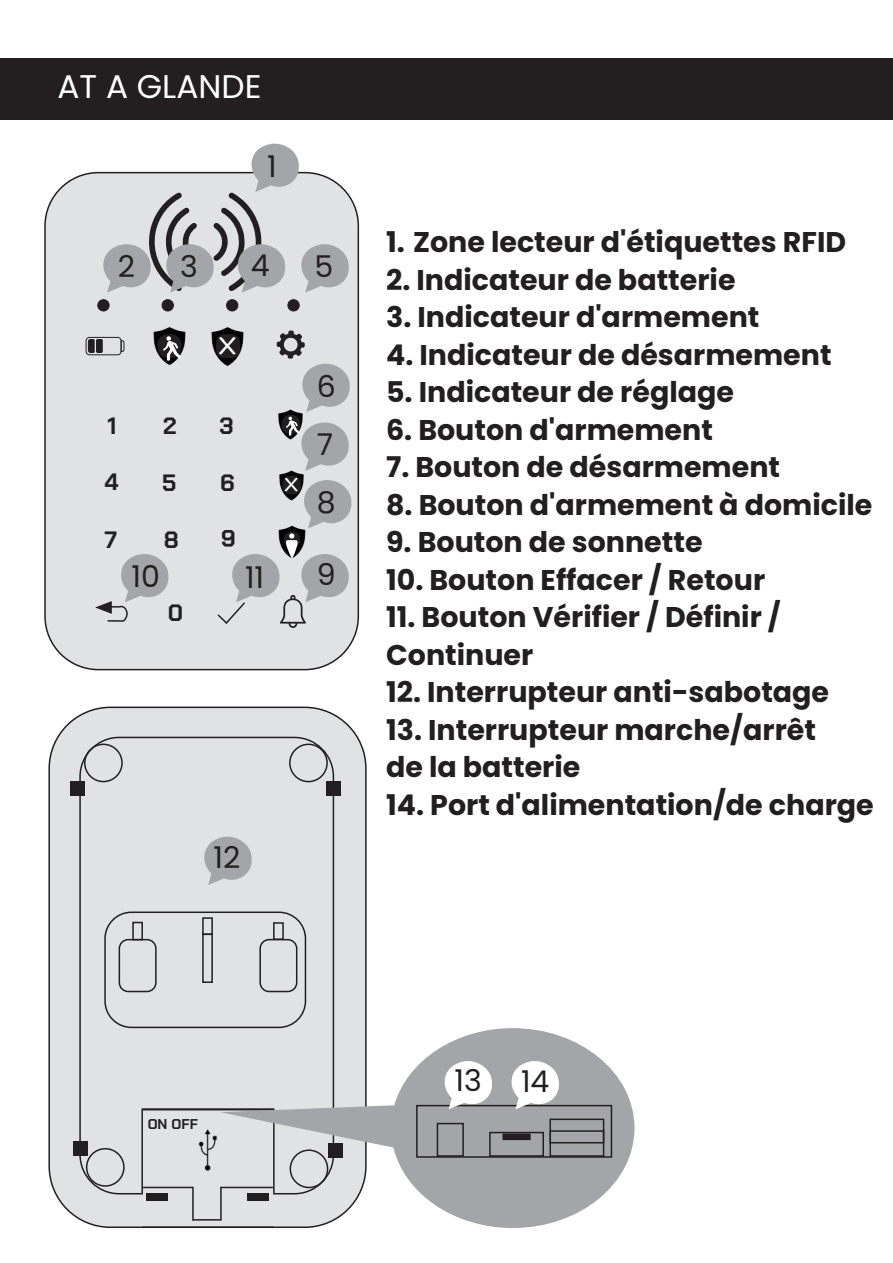
<style>
.page{position:relative;width:893px;height:1263px;background:#fff}
.page>*{position:absolute;margin:0;border:0;box-sizing:border-box;transform-origin:0 0}
.t1{font:32.7px "Poppins";color:#fff}
.t2{font:30px/58.1px "Poppins";color:#231f20;text-align:justify}
.t3{font:700 28.5px/37.5px "Poppins";color:#231f20}
.t4{font:27px "Baloo 2";color:#fff;scale:1.22 1}
.t5{font:700 23.7px "Chakra Petch";color:#231f20}
.t6{font:21px "Baloo 2";color:#fff;scale:1.22 1}
.t7{font:700 14.25px "Chakra Petch";color:#231f20}
</style>
<div class="page">
<div style="left:0;top:58px;width:893px;height:61px;background:#231f20"></div>
<div style="left:45px;top:173px;width:313px;height:497px;background:#e1e2e4;border-radius:53px"></div>
<div style="left:44px;top:172px;width:315px;height:498px;border:2px solid #231f20;border-radius:53px"></div>
<img style="left:211px;top:326px;width:33px;height:41px">
<div style="left:216px;top:334px;width:24px;height:24px;background:#231f20;border-radius:8px"></div>
<img style="left:153px;top:326px;width:33px;height:40px">
<div style="left:157px;top:334px;width:24px;height:24px;background:#231f20;border-radius:11px"></div>
<svg style="left:163px;top:336px;width:18px;height:25px"></svg>
<div style="left:86px;top:337px;width:35px;height:18px;border:1px solid #231f20;border-radius:3px"></div>
<svg style="left:120px;top:340px;width:5px;height:12px"></svg>
<svg style="left:88px;top:339px;width:7px;height:14px"></svg>
<div style="left:97px;top:339px;width:5px;height:13px;background:#231f20"></div>
<div style="left:96px;top:339px;width:7px;height:14px;border:1px solid #231f20"></div>
<div style="left:98px;top:300px;width:11px;height:11px;background:#231f20;border-radius:50%"></div>
<div style="left:97px;top:299px;width:12px;height:12px;border:1px solid #231f20;border-radius:50%"></div>
<div style="left:162px;top:300px;width:11px;height:11px;background:#231f20;border-radius:50%"></div>
<div style="left:162px;top:299px;width:12px;height:12px;border:1px solid #231f20;border-radius:50%"></div>
<div style="left:227px;top:300px;width:11px;height:11px;background:#231f20;border-radius:50%"></div>
<div style="left:226px;top:299px;width:12px;height:12px;border:1px solid #231f20;border-radius:50%"></div>
<div style="left:288px;top:300px;width:11px;height:11px;background:#231f20;border-radius:50%"></div>
<div style="left:288px;top:299px;width:12px;height:12px;border:1px solid #231f20;border-radius:50%"></div>
<img style="left:279px;top:471px;width:25px;height:8px">
<div style="left:282px;top:476px;width:19px;height:18px;background:#231f20;border-radius:8px"></div>
<svg style="left:277px;top:331px;width:73px;height:140px"></svg>
<svg style="left:217px;top:479px;width:135px;height:149px"></svg>
<svg style="left:96px;top:554px;width:73px;height:68px"></svg>
<svg style="left:102px;top:143px;width:250px;height:150px"></svg>
<div style="left:49px;top:707px;width:317px;height:520px;background:#e1e2e4;border-radius:61px"></div>
<hr style="left:142px;top:1226px;width:132px;height:2px;background:#231f20">
<svg style="left:79px;top:736px;width:256px;height:459px"></svg>
<hr style="left:142px;top:1109px;width:132px;height:1px;background:#231f20">
<svg style="left:220px;top:1028px;width:414px;height:200px"></svg>
<div style="left:70px;top:781px;width:15px;height:15px;background:#231f20"></div>
<div style="left:326px;top:781px;width:15px;height:15px;background:#231f20"></div>
<div style="left:73px;top:1141px;width:14px;height:15px;background:#231f20"></div>
<div style="left:328px;top:1143px;width:15px;height:14px;background:#231f20"></div>
<hr style="left:142px;top:1187px;width:51px;height:1px;background:#231f20">
<hr style="left:221px;top:1187px;width:52px;height:1px;background:#231f20">
<svg style="left:194px;top:1219px;width:26px;height:1px"></svg>
<hr style="left:192px;top:1187px;width:2px;height:34px;background:#231f20">
<hr style="left:220px;top:1187px;width:2px;height:33px;background:#231f20">
<img style="left:186px;top:1129px;width:42px;height:42px">
<div style="left:146px;top:1194px;width:22px;height:7px;background:#231f20"></div>
<div style="left:247px;top:1194px;width:22px;height:7px;background:#231f20"></div>
<div style="left:416px;top:1105px;width:196px;height:53px;border:2px solid #231f20"></div>
<div style="left:437px;top:1123px;width:27px;height:34px;border:2px solid #231f20"></div>
<div style="left:489px;top:1132px;width:55px;height:25px;border:2px solid #231f20"></div>
<div style="left:549px;top:1118px;width:55px;height:25px;border:2px solid #231f20"></div>
<svg style="left:502px;top:1133px;width:29px;height:7px"></svg>
<svg style="left:510px;top:1060px;width:52px;height:49px"></svg>
<svg style="left:443px;top:1060px;width:52px;height:49px"></svg>
<div style="left:549px;top:1130px;width:55px;height:27px;border:2px solid #231f20"></div>
<svg style="left:203px;top:836px;width:52px;height:49px"></svg>
<p class="t1" style="left:57px;top:68px;width:205px">AT A GLANDE</p>
<p class="t2" style="left:267px;top:138px;width:11px">1</p>
<p class="t2" style="left:118px;top:237px;width:19px">2</p>
<p class="t2" style="left:180px;top:237px;width:19px">3</p>
<p class="t2" style="left:251px;top:237px;width:20px">4</p>
<p class="t2" style="left:315px;top:238px;width:20px">5</p>
<p class="t4" style="left:218px;top:327px;width:17px">X</p>
<p class="t5" style="left:107px;top:412px;width:11px">1</p>
<p class="t5" style="left:163px;top:412px;width:15px">2</p>
<p class="t5" style="left:219px;top:412px;width:16px">3</p>
<p class="t5" style="left:105px;top:468px;width:15px">4</p>
<p class="t5" style="left:162px;top:469px;width:16px">5</p>
<p class="t5" style="left:220px;top:469px;width:16px">6</p>
<p class="t5" style="left:105px;top:526px;width:14px">7</p>
<p class="t5" style="left:164px;top:526px;width:17px">8</p>
<p class="t5" style="left:236px;top:552px;width:16px;rotate:-180deg">6</p>
<p class="t6" style="left:284px;top:470px;width:14px">X</p>
<p class="t2" style="left:317px;top:357px;width:21px">6<br>7<br>8</p>
<p class="t2" style="left:132px;top:547px;width:30px">10</p>
<p class="t2" style="left:245px;top:548px;width:21px">11</p>
<p class="t2" style="left:317px;top:546px;width:20px">9</p>
<p class="t5" style="left:168px;top:599px;width:17px">0</p>
<p class="t2" style="left:214px;top:828px;width:28px">12</p>
<p class="t3" style="left:386px;top:224px;width:461px">1. Zone lecteur d'étiquettes RFID</p>
<p class="t3" style="left:386px;top:261px;width:351px">2. Indicateur de batterie</p>
<p class="t3" style="left:386px;top:299px;width:375px">3. Indicateur d'armement</p>
<p class="t3" style="left:386px;top:336px;width:447px">4. Indicateur de désarmement</p>
<p class="t3" style="left:386px;top:374px;width:349px">5. Indicateur de réglage</p>
<p class="t3" style="left:386px;top:411px;width:328px">6. Bouton d'armement</p>
<p class="t3" style="left:386px;top:449px;width:396px">7. Bouton de désarmement</p>
<p class="t3" style="left:386px;top:486px;width:488px">8. Bouton d'armement à domicile</p>
<p class="t3" style="left:386px;top:524px;width:318px">9. Bouton de sonnette</p>
<p class="t3" style="left:386px;top:561px;width:381px">10. Bouton Effacer / Retour</p>
<p class="t3" style="left:386px;top:599px;width:396px">11. Bouton Vérifier / Définir /<br>Continuer</p>
<p class="t3" style="left:386px;top:674px;width:445px">12. Interrupteur anti-sabotage</p>
<p class="t3" style="left:386px;top:711px;width:431px">13. Interrupteur marche/arrêt de la batterie</p>
<p class="t3" style="left:386px;top:786px;width:489px">14. Port d'alimentation/de charge</p>
<p class="t7" style="left:148px;top:1115px;width:52px">ON OFF</p>
<p class="t2" style="left:455px;top:1052px;width:29px">13</p>
<p class="t2" style="left:521px;top:1052px;width:30px">14</p>
</div>
